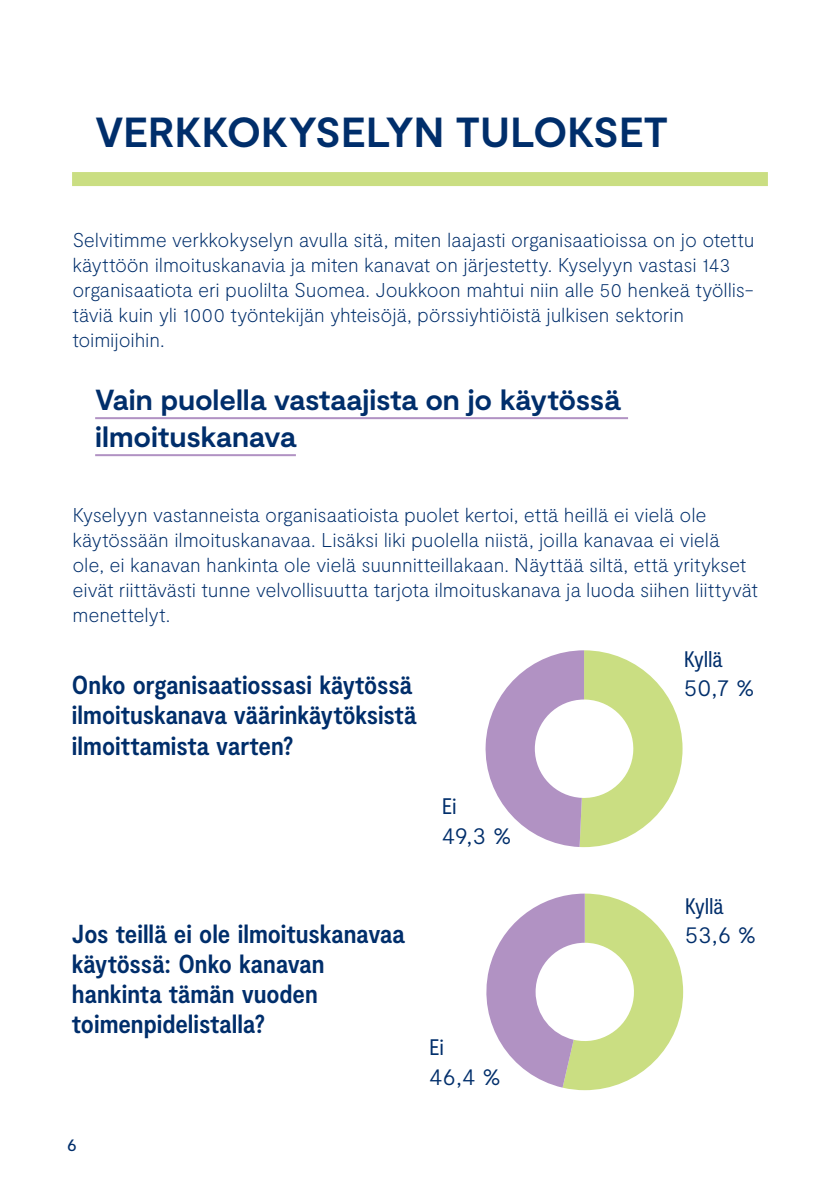
<style>
.page{position:relative;width:840px;height:1191px;background:#fff}
.page>*{position:absolute;margin:0;border:0;box-sizing:border-box;transform-origin:0 0}
.Otsikko{font:700 42px "Moderat";color:#002e6b}
.Väliotsikko{font:700 29px/37px "Moderat";letter-spacing:-.005em;color:#002e6b}
.Kaavio___Luettelo_Ot{font:700 condensed 26px/30px "Moderat";color:#002e6b}
.t1{font:300 24.4px "Moderat";letter-spacing:-.015em;color:#002e6b}
.t2{font:condensed 22.4px "Moderat";letter-spacing:-.005em;color:#002e6b}
.Leipis{font:100 20px/25px "Moderat";letter-spacing:-.01em;color:#002e6b}
.t3{font:18px "Moderat";color:#002e6b}
</style>
<div class="page">
<hr style="left:95px;top:417px;width:532px;height:2px;background:#b192c3">
<hr style="left:95px;top:454px;width:201px;height:2px;background:#b192c3">
<div style="left:72px;top:172px;width:695px;height:14px;background:#cade82"></div>
<svg style="left:485px;top:650px;width:197px;height:197px"></svg>
<svg style="left:486px;top:893px;width:196px;height:197px"></svg>
<p class="Otsikko" style="left:95px;top:108px;width:574px">VERKKOKYSELYN TULOKSET</p>
<p class="Leipis" style="left:72px;top:228px;width:683px">Selvitimme verkkokyselyn avulla sitä, miten laajasti organisaatioissa on jo otettu käyttöön ilmoituskanavia ja miten kanavat on järjestetty. Kyselyyn vastasi 143 organisaatiota eri puolilta Suomea. Joukkoon mahtui niin alle 50 henkeä työllis&shy;täviä kuin yli 1000 työntekijän yhteisöjä, pörssiyhtiöistä julkisen sektorin toimijoihin.</p>
<p class="Väliotsikko" style="left:95px;top:383px;width:526px">Vain puolella vastaajista on jo käytössä ilmoituskanava</p>
<p class="Leipis" style="left:72px;top:503px;width:686px">Kyselyyn vastanneista organisaatioista puolet kertoi, että heillä ei vielä ole käytössään ilmoituskanavaa. Lisäksi liki puolella niistä, joilla kanavaa ei vielä<br>ole, ei kanavan hankinta ole vielä suunnitteillakaan. Näyttää siltä, että yritykset eivät riittävästi tunne velvollisuutta tarjota ilmoituskanava ja luoda siihen liittyvät menettelyt.</p>
<p class="Kaavio___Luettelo_Ot" style="left:72px;top:671px;width:345px">Onko organisaatiossasi käytössä ilmoituskanava väärinkäytöksistä ilmoittamista varten?</p>
<p class="t2" style="left:441px;top:793px;width:16px">Ei</p>
<p class="t1" style="left:441px;top:821px;width:71px">49,3 %</p>
<p class="Kaavio___Luettelo_Ot" style="left:72px;top:920px;width:334px">Jos teillä ei ole ilmoituskanavaa käytössä: Onko kanavan hankinta tämän vuoden toimenpidelistalla?</p>
<p class="t3" style="left:67px;top:1134px;width:11px">6</p>
<p class="t2" style="left:429px;top:1034px;width:16px">Ei</p>
<p class="t1" style="left:429px;top:1061px;width:73px">46,4 %</p>
<p class="t2" style="left:683px;top:646px;width:40px">Kyllä</p>
<p class="t1" style="left:683px;top:673px;width:73px">50,7 %</p>
<p class="t2" style="left:684px;top:892px;width:40px">Kyllä</p>
<p class="t1" style="left:684px;top:920px;width:73px">53,6 %</p>
</div>
